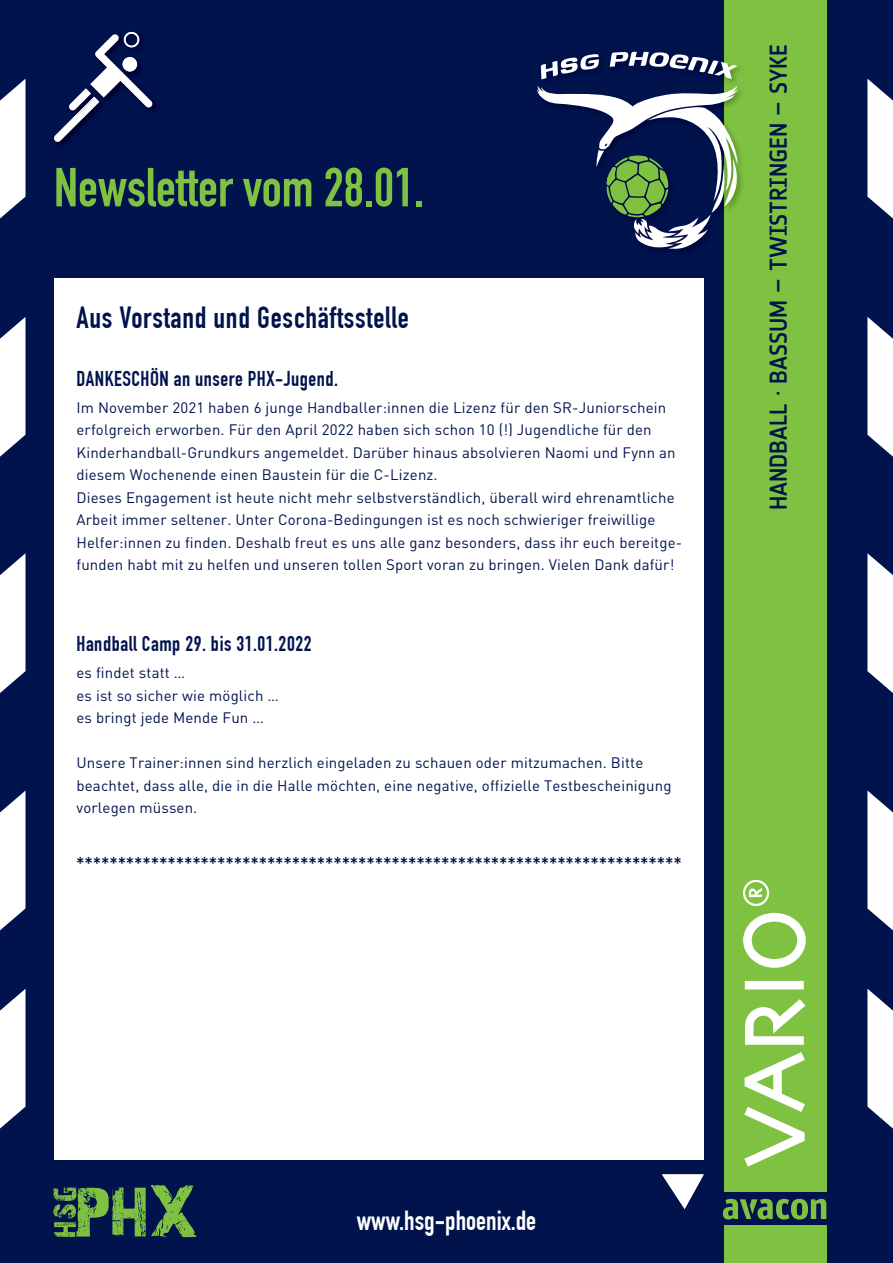
<style>
.page{position:relative;width:893px;height:1263px;background:#00134d}
.page>*{position:absolute;margin:0;border:0;box-sizing:border-box;transform-origin:0 0}
.t1{font:700 54px "DIN Condensed";color:#7fc241}
.t2{font:700 30px "DIN Condensed";letter-spacing:.025em;color:#00134d}
.t3{font:700 27px "DIN Condensed";color:#fff}
.t4{font:500 24px "Notes Soft";color:#001547}
.t5{font:700 21px "DIN Condensed";letter-spacing:.025em;color:#00134d}
.t6{font:15px/22.5px "DIN";letter-spacing:.01em;color:#00134d}
</style>
<div class="page">
<svg style="left:53px;top:1185px;width:143px;height:52px"></svg>
<div style="left:724px;top:0;width:102px;height:1046px;background:#7fc241"></div>
<div style="left:724px;top:1037px;width:102px;height:154px;background:#7fc241"></div>
<div style="left:724px;top:1225px;width:102px;height:38px;background:#7fc241"></div>
<div style="left:54px;top:279px;width:650px;height:881px;background:#fff"></div>
<svg style="left:723px;top:1199px;width:103px;height:20px"></svg>
<svg style="left:745px;top:981px;width:59px;height:8px"></svg>
<svg style="left:744px;top:1052px;width:61px;height:114px"></svg>
<svg style="left:743px;top:913px;width:63px;height:55px"></svg>
<svg style="left:745px;top:999px;width:60px;height:46px"></svg>
<svg style="left:743px;top:880px;width:26px;height:26px"></svg>
<img style="left:152px;top:101px;width:4px;height:10px">
<svg style="left:54px;top:32px;width:98px;height:110px"></svg>
<svg style="left:537px;top:85px;width:202px;height:165px"></svg>
<svg style="left:541px;top:54px;width:58px;height:25px"></svg>
<svg style="left:610px;top:51px;width:127px;height:28px"></svg>
<svg style="left:0;top:317px;width:26px;height:140px;background:#d2d6e0"></svg>
<svg style="left:867px;top:317px;width:26px;height:140px;background:#d2d6e0"></svg>
<svg style="left:0;top:79px;width:26px;height:140px;background:#d2d6e0"></svg>
<svg style="left:867px;top:79px;width:26px;height:140px;background:#d2d6e0"></svg>
<svg style="left:0;top:553px;width:26px;height:140px;background:#d2d6e0"></svg>
<svg style="left:867px;top:553px;width:26px;height:140px;background:#d2d6e0"></svg>
<svg style="left:0;top:989px;width:26px;height:140px;background:#d2d6e0"></svg>
<svg style="left:867px;top:989px;width:26px;height:140px;background:#d2d6e0"></svg>
<svg style="left:0;top:790px;width:26px;height:141px"></svg>
<svg style="left:867px;top:790px;width:26px;height:141px"></svg>
<svg style="left:662px;top:1174px;width:42px;height:35px"></svg>
<h1 class="t1" style="left:54px;top:156px;width:372px">Newsletter vom 28.01.</h1>
<h2 class="t2" style="left:77px;top:299px;width:334px">Aus Vorstand und Geschäftsstelle</h2>
<h3 class="t5" style="left:77px;top:366px;width:263px">DANKESCHÖN an unsere PHX-Jugend.</h3>
<p class="t6" style="left:77px;top:396px;width:607px">Im November 2021 haben 6 junge Handballer:innen die Lizenz für den SR-Juniorschein erfolgreich erworben. Für den April 2022 haben sich schon 10 (!) Jugendliche für den Kinderhandball-Grundkurs angemeldet. Darüber hinaus absolvieren Naomi und Fynn an diesem Wochenende einen Baustein für die C-Lizenz.<br>Dieses Engagement ist heute nicht mehr selbstverständlich, überall wird ehrenamtliche Arbeit immer seltener. Unter Corona-Bedingungen ist es noch schwieriger freiwillige Helfer:innen zu finden. Deshalb freut es uns alle ganz besonders, dass ihr euch bereitge&shy;funden habt mit zu helfen und unseren tollen Sport voran zu bringen. Vielen Dank dafür!</p>
<h3 class="t5" style="left:77px;top:632px;width:236px">Handball Camp 29. bis 31.01.2022</h3>
<p class="t6" style="left:77px;top:661px;width:204px">es findet statt …<br>es ist so sicher wie möglich … es bringt jede Mende Fun …</p>
<p class="t6" style="left:77px;top:751px;width:596px">Unsere Trainer:innen sind herzlich eingeladen zu schauen oder mitzumachen. Bitte beachtet, dass alle, die in die Halle möchten, eine negative, offizielle Testbescheinigung vorlegen müssen.</p>
<h3 class="t5" style="left:77px;top:852px;width:607px">*************************************************************************</h3>
<h3 class="t4" style="left:765px;top:510px;width:467px;rotate:-90deg">HANDBALL · BASSUM – TWISTRINGEN – SYKE</h3>
<h3 class="t3" style="left:357px;top:1205px;width:181px">www.hsg-phoenix.de</h3>
</div>
